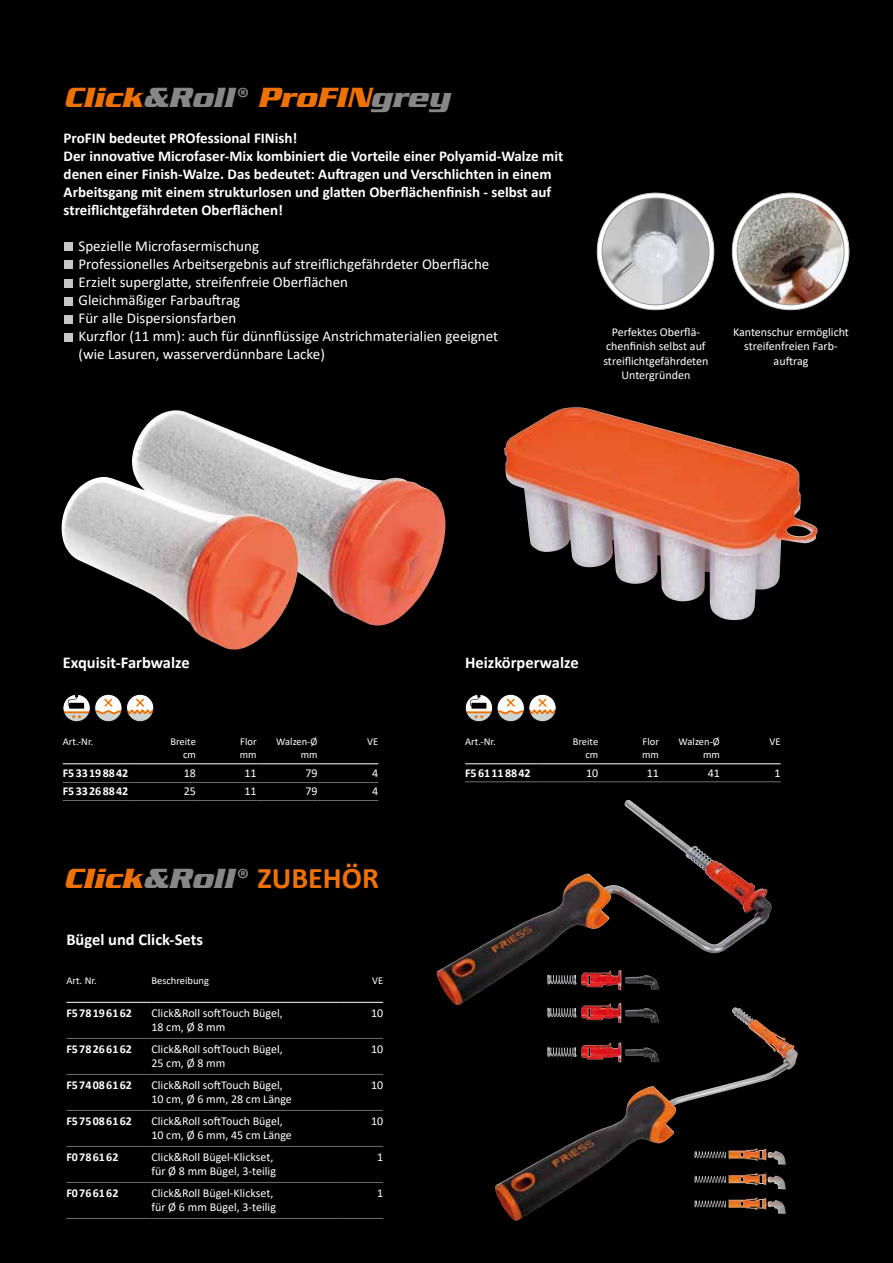
<style>
.page{position:relative;width:893px;height:1263px;background:#000}
.page>*{position:absolute;margin:0;border:0;box-sizing:border-box;transform-origin:0 0}
.t1{font:italic 700 30px "Serpentine Com";color:#ee7203}
.t2{font:700 30px "Calibri";color:#ee7203}
.t3{font:700 16.5px "Calibri";color:#fff}
.t4{font:15px/18px "Calibri";color:#fff}
.t5{font:700 15px/18px "Calibri";color:#fff}
.t6{font:12px/13.5px "Calibri";color:#fff}
.t7{font:700 12px "Calibri";color:#fff}
.t8{font:10.5px/12.6px "Calibri";color:#fff;text-align:right}
.s1{color:#878787}
.s2{font-family:"Serpentine Com";font-style:italic}
.s3{font-family:"Serpentine Com";font-style:italic;color:#878787}
</style>
<div class="page">
<img style="left:132px;top:410px;width:314px;height:216px">
<img style="left:504px;top:407px;width:314px;height:214px">
<img style="left:436px;top:800px;width:336px;height:205px">
<img style="left:495px;top:1007px;width:303px;height:214px">
<svg style="left:63px;top:694px;width:91px;height:28px"></svg>
<div style="left:63px;top:694px;width:27px;height:28px;border:1px solid #000;border-radius:50%"></div>
<hr style="left:63px;top:782px;width:72px;height:1px;background:#706f6f">
<hr style="left:135px;top:782px;width:61px;height:1px;background:#706f6f">
<hr style="left:196px;top:782px;width:61px;height:1px;background:#706f6f">
<hr style="left:257px;top:782px;width:60px;height:1px;background:#706f6f">
<hr style="left:317px;top:782px;width:61px;height:1px;background:#706f6f">
<hr style="left:63px;top:800px;width:72px;height:1px;background:#706f6f">
<hr style="left:135px;top:800px;width:61px;height:1px;background:#706f6f">
<hr style="left:196px;top:800px;width:61px;height:1px;background:#706f6f">
<hr style="left:257px;top:800px;width:60px;height:1px;background:#706f6f">
<hr style="left:317px;top:800px;width:61px;height:1px;background:#706f6f">
<hr style="left:63px;top:763px;width:72px;height:1px;background:#fff">
<hr style="left:135px;top:763px;width:61px;height:1px;background:#fff">
<hr style="left:196px;top:763px;width:61px;height:1px;background:#fff">
<hr style="left:257px;top:763px;width:60px;height:1px;background:#fff">
<hr style="left:317px;top:763px;width:61px;height:1px;background:#fff">
<svg style="left:466px;top:694px;width:90px;height:28px"></svg>
<div style="left:465px;top:694px;width:28px;height:28px;border:1px solid #000;border-radius:50%"></div>
<hr style="left:465px;top:781px;width:72px;height:1px;background:#706f6f">
<hr style="left:537px;top:781px;width:61px;height:1px;background:#706f6f">
<hr style="left:598px;top:781px;width:61px;height:1px;background:#706f6f">
<hr style="left:659px;top:781px;width:61px;height:1px;background:#706f6f">
<hr style="left:720px;top:781px;width:61px;height:1px;background:#706f6f">
<hr style="left:465px;top:763px;width:72px;height:1px;background:#fff">
<hr style="left:537px;top:763px;width:61px;height:1px;background:#fff">
<hr style="left:598px;top:763px;width:61px;height:1px;background:#fff">
<hr style="left:659px;top:763px;width:61px;height:1px;background:#fff">
<hr style="left:720px;top:763px;width:61px;height:1px;background:#fff">
<hr style="left:66px;top:1038px;width:85px;height:1px;background:#706f6f">
<hr style="left:151px;top:1038px;width:190px;height:1px;background:#706f6f">
<hr style="left:341px;top:1038px;width:42px;height:1px;background:#706f6f">
<hr style="left:66px;top:1074px;width:85px;height:1px;background:#706f6f">
<hr style="left:151px;top:1074px;width:190px;height:1px;background:#706f6f">
<hr style="left:341px;top:1074px;width:42px;height:1px;background:#706f6f">
<hr style="left:66px;top:1110px;width:85px;height:1px;background:#706f6f">
<hr style="left:151px;top:1110px;width:190px;height:1px;background:#706f6f">
<hr style="left:341px;top:1110px;width:42px;height:1px;background:#706f6f">
<hr style="left:66px;top:1146px;width:85px;height:1px;background:#706f6f">
<hr style="left:151px;top:1146px;width:190px;height:1px;background:#706f6f">
<hr style="left:341px;top:1146px;width:42px;height:1px;background:#706f6f">
<hr style="left:66px;top:1182px;width:85px;height:1px;background:#706f6f">
<hr style="left:151px;top:1182px;width:190px;height:1px;background:#706f6f">
<hr style="left:341px;top:1182px;width:42px;height:1px;background:#706f6f">
<hr style="left:66px;top:1002px;width:85px;height:1px;background:#fff">
<hr style="left:151px;top:1002px;width:190px;height:1px;background:#fff">
<hr style="left:341px;top:1002px;width:42px;height:1px;background:#fff">
<hr style="left:66px;top:1218px;width:85px;height:1px;background:#706f6f">
<hr style="left:151px;top:1218px;width:190px;height:1px;background:#706f6f">
<hr style="left:341px;top:1218px;width:42px;height:1px;background:#706f6f">
<div style="left:64px;top:243px;width:9px;height:8px;background:#c6c6c6"></div>
<div style="left:64px;top:261px;width:9px;height:8px;background:#c6c6c6"></div>
<div style="left:64px;top:279px;width:9px;height:8px;background:#c6c6c6"></div>
<div style="left:64px;top:297px;width:9px;height:8px;background:#c6c6c6"></div>
<div style="left:64px;top:315px;width:9px;height:8px;background:#c6c6c6"></div>
<div style="left:64px;top:333px;width:9px;height:8px;background:#c6c6c6"></div>
<svg style="left:597px;top:193px;width:117px;height:117px;background:#ececec"></svg>
<img style="left:602px;top:198px;width:107px;height:107px;border-radius:53px">
<svg style="left:732px;top:193px;width:117px;height:117px;background:#ececec"></svg>
<img style="left:737px;top:198px;width:107px;height:107px;border-radius:53px">
<img style="left:547px;top:970px;width:74px;height:20px">
<img style="left:547px;top:1003px;width:74px;height:20px">
<img style="left:547px;top:1042px;width:74px;height:21px">
<img style="left:694px;top:1198px;width:72px;height:12px">
<img style="left:694px;top:1173px;width:72px;height:12px">
<img style="left:694px;top:1148px;width:72px;height:13px">
<img style="left:61px;top:477px;width:238px;height:173px">
<h1 class="t1" style="left:64px;top:80px;width:388px">Click<span class="s1">&amp;Roll®</span> ProFIN<span class="s1">grey</span></h1>
<p class="t5" style="left:64px;top:129px;width:501px">ProFIN bedeutet PROfessional FINish!<br>Der innovative Microfaser-Mix kombiniert die Vorteile einer Polyamid-Walze mit denen einer Finish-Walze. Das bedeutet: Auftragen und Verschlichten in einem Arbeitsgang mit einem strukturlosen und glatten Oberflächenfinish - selbst auf streiflichtgefährdeten Oberflächen!</p>
<p class="t4" style="left:79px;top:237px;width:421px">Spezielle Microfasermischung<br>Professionelles Arbeitsergebnis auf streiflichgefährdeter Oberfläche Erzielt superglatte, streifenfreie Oberflächen<br>Gleichmäßiger Farbauftrag<br>Für alle Dispersionsfarben<br>Kurzflor (11 mm): auch für dünnflüssige Anstrichmaterialien geeignet (wie Lasuren, wasserverdünnbare Lacke)</p>
<p class="t6" style="left:603px;top:324px;width:107px;line-height:14.4px;text-align:center">Perfektes Oberflä&shy;chenfinish selbst auf streiflichtgefährdeten<br>Untergründen</p>
<p class="t6" style="left:733px;top:324px;width:117px;line-height:14.4px;text-align:center">Kantenschur ermöglicht streifenfreien Farb&shy;auftrag</p>
<h2 class="t3" style="left:63px;top:651px;width:128px">Exquisit-Farbwalze</h2>
<h2 class="t3" style="left:465px;top:651px;width:115px">Heizkörperwalze</h2>
<p class="t8" style="left:63px;top:735px;width:32px">Art.-Nr.</p>
<p class="t8" style="left:170px;top:735px;width:27px">Breite cm</p>
<p class="t8" style="left:240px;top:735px;width:18px;text-align:left">Flor mm</p>
<p class="t8" style="left:276px;top:735px;width:43px">Walzen-Ø mm</p>
<p class="t8" style="left:367px;top:735px;width:13px">VE</p>
<p class="t7" style="left:63px;top:764px;width:67px">F533198842</p>
<p class="t6" style="left:184px;top:766px;width:14px">18</p>
<p class="t6" style="left:245px;top:766px;width:14px">11</p>
<p class="t6" style="left:305px;top:766px;width:14px">79</p>
<p class="t6" style="left:372px;top:766px;width:8px">4</p>
<p class="t7" style="left:63px;top:783px;width:67px">F533268842</p>
<p class="t6" style="left:184px;top:784px;width:14px">25</p>
<p class="t6" style="left:245px;top:784px;width:14px">11</p>
<p class="t6" style="left:305px;top:784px;width:14px">79</p>
<p class="t6" style="left:372px;top:784px;width:8px">4</p>
<h1 class="t2" style="left:64px;top:857px;width:317px"><span class="s2">Click</span><span class="s3">&amp;Roll®</span> ZUBEHÖR</h1>
<h2 class="t3" style="left:66px;top:928px;width:138px">Bügel und Click-Sets</h2>
<p class="t8" style="left:66px;top:973px;width:32px">Art. Nr.</p>
<p class="t8" style="left:151px;top:973px;width:59px">Beschreibung</p>
<p class="t8" style="left:372px;top:973px;width:13px">VE</p>
<p class="t7" style="left:66px;top:1005px;width:67px">F578196162</p>
<p class="t6" style="left:151px;top:1006px;width:133px">Click&amp;Roll softTouch Bügel,<br>18 cm, Ø 8 mm</p>
<p class="t6" style="left:371px;top:1006px;width:14px">10</p>
<p class="t7" style="left:66px;top:1041px;width:67px">F578266162</p>
<p class="t6" style="left:151px;top:1042px;width:133px">Click&amp;Roll softTouch Bügel,<br>25 cm, Ø 8 mm</p>
<p class="t6" style="left:371px;top:1042px;width:14px">10</p>
<p class="t7" style="left:66px;top:1077px;width:67px">F574086162</p>
<p class="t6" style="left:151px;top:1078px;width:142px">Click&amp;Roll softTouch Bügel,<br>10 cm, Ø 6 mm, 28 cm Länge</p>
<p class="t6" style="left:371px;top:1078px;width:14px">10</p>
<p class="t7" style="left:66px;top:1113px;width:67px">F575086162</p>
<p class="t6" style="left:151px;top:1114px;width:142px">Click&amp;Roll softTouch Bügel,<br>10 cm, Ø 6 mm, 45 cm Länge</p>
<p class="t6" style="left:371px;top:1114px;width:14px">10</p>
<p class="t7" style="left:66px;top:1149px;width:54px">F0786162</p>
<p class="t6" style="left:151px;top:1150px;width:126px">Click&amp;Roll Bügel-Klickset, für Ø 8 mm Bügel, 3-teilig</p>
<p class="t6" style="left:377px;top:1150px;width:8px">1</p>
<p class="t7" style="left:66px;top:1185px;width:54px">F0766162</p>
<p class="t6" style="left:151px;top:1186px;width:126px">Click&amp;Roll Bügel-Klickset, für Ø 6 mm Bügel, 3-teilig</p>
<p class="t6" style="left:377px;top:1186px;width:8px">1</p>
<p class="t8" style="left:465px;top:735px;width:32px">Art.-Nr.</p>
<p class="t8" style="left:573px;top:735px;width:27px">Breite cm</p>
<p class="t8" style="left:642px;top:735px;width:18px;text-align:left">Flor mm</p>
<p class="t8" style="left:679px;top:735px;width:43px">Walzen-Ø mm</p>
<p class="t8" style="left:770px;top:735px;width:13px">VE</p>
<p class="t7" style="left:465px;top:764px;width:67px">F561118842</p>
<p class="t6" style="left:586px;top:765px;width:14px">10</p>
<p class="t6" style="left:647px;top:765px;width:14px">11</p>
<p class="t6" style="left:708px;top:765px;width:14px">41</p>
<p class="t6" style="left:775px;top:765px;width:8px">1</p>
</div>
